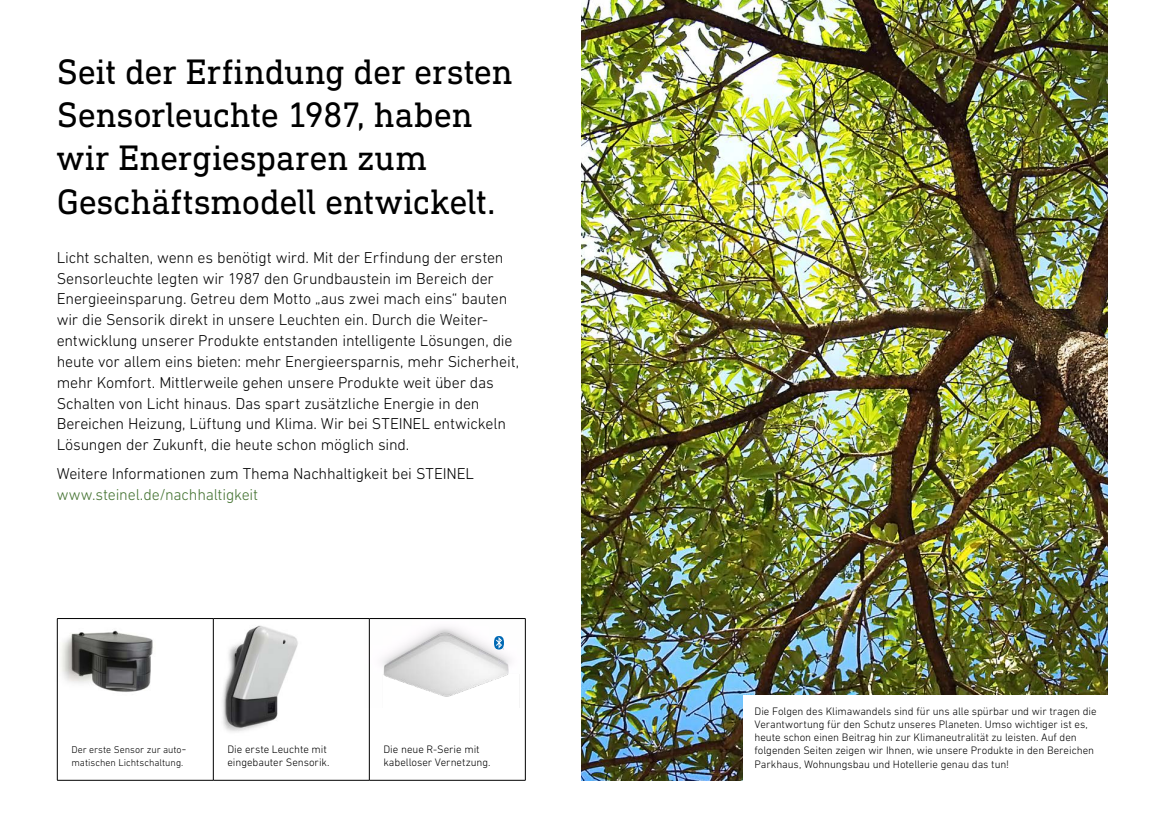
<style>
.page{position:relative;width:1163px;height:823px;background:#fff}
.page>*{position:absolute;margin:0;border:0;box-sizing:border-box;transform-origin:0 0}
.t1{font:36px/43.2px "DIN Next Slab Pro";letter-spacing:-.01em;color:#000}
.t2{font:300 16px/20.8px "DIN Next W1 G";letter-spacing:-.01em;color:#000}
.t3{font:300 16px "DIN Next W1 G";letter-spacing:-.015em;color:#437230}
.t4{font:300 11px/13.2px "DIN Next W1 G";letter-spacing:-.005em;color:#000}
.t5{font:300 10px/13px "DIN Next W1 G";color:#000}
</style>
<div class="page">
<img style="left:581px;top:0;width:526px;height:780px">
<img style="left:56px;top:623px;width:97px;height:79px">
<img style="left:220px;top:619px;width:88px;height:113px">
<div style="left:743px;top:694px;width:367px;height:87px;background:#fff"></div>
<img style="left:364px;top:619px;width:158px;height:88px">
<svg style="left:494px;top:635px;width:10px;height:14px"></svg>
<hr style="left:57px;top:618px;width:156px;height:1px;background:#000">
<hr style="left:57px;top:618px;width:1px;height:161px;background:#000">
<hr style="left:213px;top:618px;width:156px;height:1px;background:#000">
<hr style="left:213px;top:618px;width:1px;height:161px;background:#000">
<hr style="left:369px;top:618px;width:156px;height:1px;background:#000">
<hr style="left:369px;top:618px;width:1px;height:161px;background:#000">
<hr style="left:525px;top:618px;width:1px;height:161px;background:#000">
<hr style="left:57px;top:779px;width:156px;height:1px;background:#000">
<hr style="left:213px;top:779px;width:156px;height:1px;background:#000">
<hr style="left:369px;top:779px;width:156px;height:1px;background:#000">
<h1 class="t1" style="left:57px;top:49px;width:457px">Seit der Erfindung der ersten<br>Sensorleuchte 1987, haben wir Energiesparen zum<br>Geschäftsmodell entwickelt.</h1>
<p class="t2" style="left:57px;top:246px;width:464px">Licht schalten, wenn es benötigt wird. Mit der Erfindung der ersten Sensorleuchte legten wir 1987 den Grundbaustein im Bereich der Energieeinsparung. Getreu dem Motto „aus zwei mach eins“ bauten wir die Sensorik direkt in unsere Leuchten ein. Durch die Weiter&shy;entwicklung unserer Produkte entstanden intelligente Lösungen, die heute vor allem eins bieten: mehr Energieersparnis, mehr Sicherheit, mehr Komfort. Mittlerweile gehen unsere Produkte weit über das Schalten von Licht hinaus. Das spart zusätzliche Energie in den Bereichen Heizung, Lüftung und Klima. Wir bei STEINEL entwickeln Lösungen der Zukunft, die heute schon möglich sind.</p>
<p class="t2" style="left:57px;top:463px;width:418px">Weitere Informationen zum Thema Nachhaltigkeit bei STEINEL</p>
<p class="t3" style="left:57px;top:485px;width:203px">www.steinel.de/nachhaltigkeit</p>
<p class="t5" style="left:71px;top:742px;width:115px">Der erste Sensor zur auto&shy;matischen Lichtschaltung.</p>
<p class="t4" style="left:227px;top:742px;width:104px">Die erste Leuchte mit eingebauter Sensorik.</p>
<p class="t4" style="left:383px;top:742px;width:109px">Die neue R-Serie mit kabelloser Vernetzung.</p>
<p class="t4" style="left:754px;top:704px;width:343px">Die Folgen des Klimawandels sind für uns alle spürbar und wir tragen die Verantwortung für den Schutz unseres Planeten. Umso wichtiger ist es, heute schon einen Beitrag hin zur Klimaneutralität zu leisten. Auf den folgenden Seiten zeigen wir Ihnen, wie unsere Produkte in den Bereichen Parkhaus, Wohnungsbau und Hotellerie genau das tun!</p>
</div>
